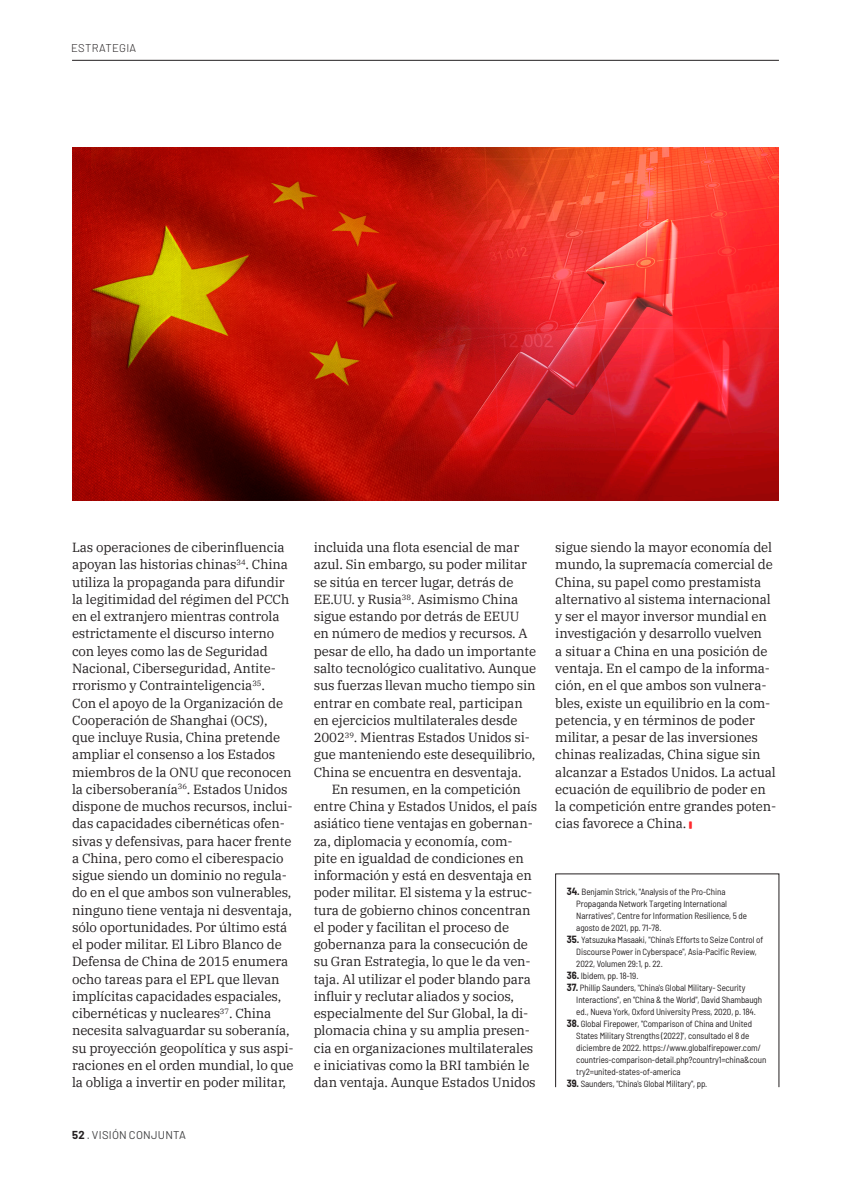
<style>
.page{position:relative;width:851px;height:1191px;background:#fff}
.page>*{position:absolute;margin:0;border:0;box-sizing:border-box;transform-origin:0 0}
.PARRAFO_PRINCIPAL{font:13.2px/17.2px "IBM Plex Serif";letter-spacing:-.01em;color:#231f20}
.t1{font:11.25px "Barlow";letter-spacing:.02em;color:#3e3e3f}
.CORNISA{font:300 11.25px "Barlow";letter-spacing:.025em;color:#231f20}
.PARRAFO_PRINCIPAL-2{font:semi-condensed 9px/12px "Barlow";letter-spacing:-.01em;color:#231f20}
.s1{font-weight:700;color:#231f20}
.s2{font-family:"Barlow";font-weight:900;font-size:8.4px;color:#ff1e22}
.s3{font-weight:700;font-size:10.2px}
</style>
<div class="page">
<hr style="left:72px;top:60px;width:706px;height:1px;background:#231f20">
<img style="left:72px;top:147px;width:706px;height:353px">
<p class="CORNISA" style="left:71px;top:40px;width:67px">ESTRATEGIA</p>
<p class="PARRAFO_PRINCIPAL" style="left:72px;top:538px;width:223px">Las operaciones de ciberinfluencia apoyan las historias chinas<sup>34</sup>. China utiliza la propaganda para difundir la legitimidad del régimen del PCCh en el extranjero mientras controla estrictamente el discurso interno con leyes como las de Seguridad Nacional, Ciberseguridad, Antite&shy;rrorismo y Contrainteligencia<sup>35</sup>.<br>Con el apoyo de la Organización de Cooperación de Shanghai (OCS), que incluye Rusia, China pretende ampliar el consenso a los Estados miembros de la ONU que reconocen la cibersoberanía<sup>36</sup>. Estados Unidos dispone de muchos recursos, inclui&shy;das capacidades cibernéticas ofen&shy;sivas y defensivas, para hacer frente a China, pero como el ciberespacio sigue siendo un dominio no regula&shy;do en el que ambos son vulnerables, ninguno tiene ventaja ni desventaja, sólo oportunidades. Por último está el poder militar. El Libro Blanco de Defensa de China de 2015 enumera ocho tareas para el EPL que llevan implícitas capacidades espaciales, cibernéticas y nucleares<sup>37</sup>. China necesita salvaguardar su soberanía, su proyección geopolítica y sus aspi&shy;raciones en el orden mundial, lo que la obliga a invertir en poder militar,</p>
<p class="PARRAFO_PRINCIPAL" style="left:313px;top:538px;width:224px">incluida una flota esencial de mar azul. Sin embargo, su poder militar se sitúa en tercer lugar, detrás de EE.UU. y Rusia<sup>38</sup>. Asimismo China sigue estando por detrás de EEUU en número de medios y recursos. A pesar de ello, ha dado un importante salto tecnológico cualitativo. Aunque sus fuerzas llevan mucho tiempo sin entrar en combate real, participan en ejercicios multilaterales desde 2002<sup>39</sup>. Mientras Estados Unidos si&shy;gue manteniendo este desequilibrio, China se encuentra en desventaja.</p>
<p class="PARRAFO_PRINCIPAL" style="left:313px;top:779px;width:225px;text-indent:18px">En resumen, en la competición entre China y Estados Unidos, el país asiático tiene ventajas en gobernan&shy;za, diplomacia y economía, com&shy;pite en igualdad de condiciones en información y está en desventaja en poder militar. El sistema y la estruc&shy;tura de gobierno chinos concentran el poder y facilitan el proceso de gobernanza para la consecución de su Gran Estrategia, lo que le da ven&shy;taja. Al utilizar el poder blando para influir y reclutar aliados y socios, especialmente del Sur Global, la di&shy;plomacia china y su amplia presen&shy;cia en organizaciones multilaterales e iniciativas como la BRI también le dan ventaja. Aunque Estados Unidos</p>
<p class="t1" style="left:72px;top:1126px;width:115px"><span class="s1">52</span> . VISIÓN CONJUNTA</p>
<p class="PARRAFO_PRINCIPAL" style="left:555px;top:538px;width:222px">sigue siendo la mayor economía del mundo, la supremacía comercial de China, su papel como prestamista alternativo al sistema internacional y ser el mayor inversor mundial en investigación y desarrollo vuelven<br>a situar a China en una posición de ventaja. En el campo de la informa&shy;ción, en el que ambos son vulnera&shy;bles, existe un equilibrio en la com&shy;petencia, y en términos de poder militar, a pesar de las inversiones chinas realizadas, China sigue sin alcanzar a Estados Unidos. La actual ecuación de equilibrio de poder en la competición entre grandes poten&shy;cias favorece a China. <span class="s2">||</span></p>
<p class="PARRAFO_PRINCIPAL-2" style="left:576px;top:885px;width:172px;text-indent:-9px"><span class="s3">34.</span> Benjamin Strick, "Analysis of the Pro-China Propaganda Network Targeting International Narratives", Centre for Information Resilience, 5 de agosto de 2021, pp. 71-78.</p>
<p class="PARRAFO_PRINCIPAL-2" style="left:576px;top:933px;width:188px;text-indent:-9px"><span class="s3">35.</span> Yatsuzuka Masaaki, "China's Efforts to Seize Control of<br>Discourse Power in Cyberspace", Asia-Pacific Review,<br>2022, Volumen 29:1, p. 22.</p>
<p class="PARRAFO_PRINCIPAL-2" style="left:567px;top:969px;width:73px"><span class="s3">36.</span> Ibidem, pp. 18-19.</p>
<p class="PARRAFO_PRINCIPAL-2" style="left:576px;top:981px;width:187px;text-indent:-9px"><span class="s3">37.</span> Phillip Saunders, "China's Global Military- Security<br>Interactions", en "China &amp; the World", David Shambaugh ed., Nueva York, Oxford University Press, 2020, p. 184.</p>
<p class="PARRAFO_PRINCIPAL-2" style="left:576px;top:1017px;width:191px;text-indent:-9px"><span class="s3">38.</span> Global Firepower, "Comparison of China and United States Military Strengths (2022)", consultado el 8 de diciembre de 2022. https://www.globalfirepower.com/ countries-comparison-detail.php?country1=china&amp;coun try2=united-states-of-america</p>
<p class="PARRAFO_PRINCIPAL-2" style="left:567px;top:1077px;width:142px"><span class="s3">39.</span> Saunders, "China's Global Military", pp.</p>
</div>
